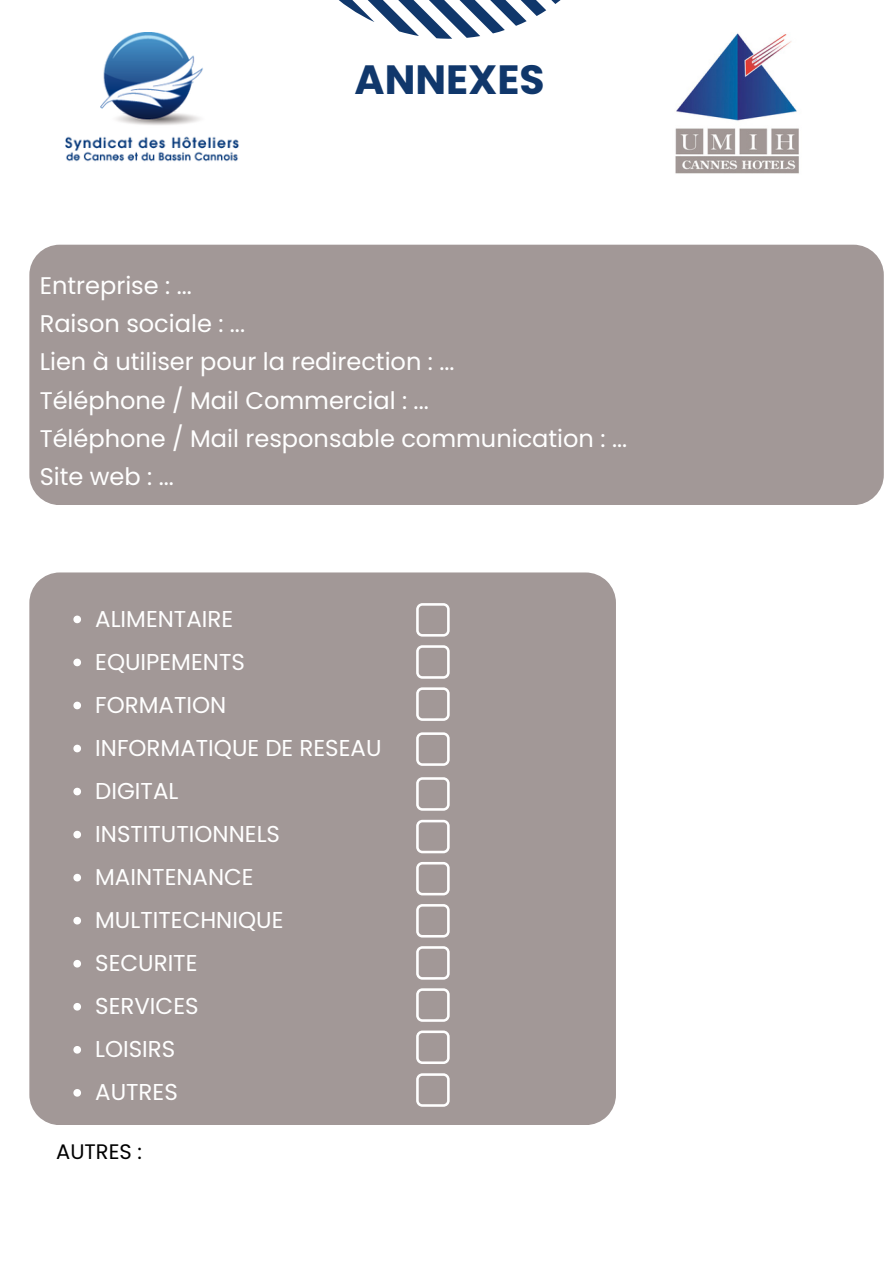
<style>
.page{position:relative;width:894px;height:1264px;background:#fff}
.page>*{position:absolute;margin:0;border:0;box-sizing:border-box;transform-origin:0 0}
.t1{font:700 40.8px "Poppins";color:#10376b}
.t2{font:24px/38.2px "Poppins";color:#fff}
.t3{font:22.95px "Poppins";color:#fff}
.t4{font:21px "Poppins";color:#000}
</style>
<div class="page">
<svg style="left:339px;top:0;width:222px;height:38px"></svg>
<img style="left:66px;top:32px;width:173px;height:130px">
<img style="left:675px;top:33px;width:124px;height:141px">
<div style="left:29px;top:245px;width:854px;height:260px;background:#a29897;border-radius:30px"></div>
<div style="left:29px;top:572px;width:586px;height:553px;background:#a29897"></div>
<svg style="left:73px;top:615px;width:8px;height:8px"></svg>
<svg style="left:73px;top:658px;width:8px;height:8px"></svg>
<svg style="left:73px;top:701px;width:8px;height:8px"></svg>
<svg style="left:73px;top:744px;width:8px;height:8px"></svg>
<svg style="left:73px;top:787px;width:8px;height:8px"></svg>
<svg style="left:73px;top:830px;width:8px;height:8px"></svg>
<svg style="left:73px;top:873px;width:8px;height:8px"></svg>
<svg style="left:73px;top:916px;width:8px;height:8px"></svg>
<svg style="left:73px;top:959px;width:8px;height:8px"></svg>
<svg style="left:73px;top:1002px;width:8px;height:8px"></svg>
<svg style="left:73px;top:1045px;width:8px;height:8px"></svg>
<svg style="left:73px;top:1088px;width:8px;height:8px"></svg>
<svg style="left:416px;top:687px;width:33px;height:34px"></svg>
<svg style="left:416px;top:732px;width:33px;height:33px"></svg>
<svg style="left:416px;top:777px;width:33px;height:33px"></svg>
<svg style="left:416px;top:819px;width:33px;height:34px"></svg>
<svg style="left:416px;top:862px;width:33px;height:33px"></svg>
<svg style="left:416px;top:904px;width:33px;height:33px"></svg>
<svg style="left:416px;top:946px;width:33px;height:33px"></svg>
<svg style="left:416px;top:988px;width:33px;height:33px"></svg>
<svg style="left:416px;top:1030px;width:33px;height:34px"></svg>
<svg style="left:416px;top:645px;width:33px;height:33px"></svg>
<svg style="left:416px;top:603px;width:33px;height:33px"></svg>
<svg style="left:416px;top:1073px;width:33px;height:33px"></svg>
<p class="t1" style="left:354px;top:51px;width:192px">ANNEXES</p>
<h1 class="t2" style="left:40px;top:266px;width:588px">Entreprise : ...<br>Raison sociale : ...<br>Lien à utiliser pour la redirection : ...<br>Téléphone / Mail Commercial : ...<br>Téléphone / Mail responsable communication : ...<br>Site web : ...</h1>
<h2 class="t3" style="left:95px;top:603px;width:139px">ALIMENTAIRE</h2>
<p class="t3" style="left:95px;top:646px;width:151px">EQUIPEMENTS</p>
<p class="t3" style="left:95px;top:689px;width:132px">FORMATION</p>
<p class="t3" style="left:95px;top:732px;width:288px">INFORMATIQUE DE RESEAU</p>
<p class="t3" style="left:95px;top:775px;width:85px">DIGITAL</p>
<p class="t3" style="left:95px;top:818px;width:186px">INSTITUTIONNELS</p>
<p class="t3" style="left:95px;top:861px;width:160px">MAINTENANCE</p>
<p class="t3" style="left:95px;top:904px;width:190px">MULTITECHNIQUE</p>
<p class="t3" style="left:95px;top:947px;width:104px">SECURITE</p>
<p class="t3" style="left:95px;top:990px;width:105px">SERVICES</p>
<p class="t3" style="left:95px;top:1033px;width:82px">LOISIRS</p>
<p class="t3" style="left:95px;top:1076px;width:84px">AUTRES</p>
<p class="t4" style="left:56px;top:1136px;width:87px">AUTRES :</p>
</div>
